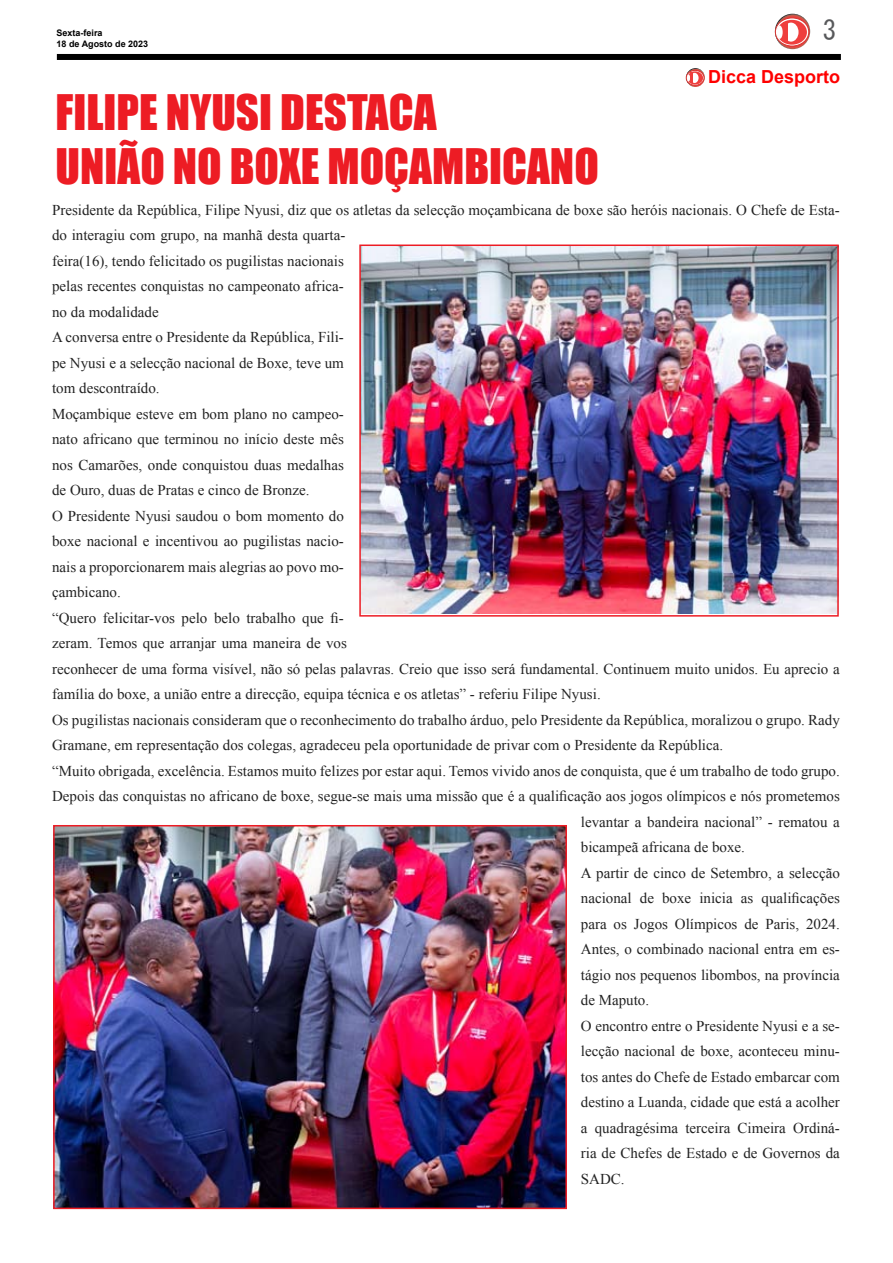
<style>
.page{position:relative;width:893px;height:1263px;background:#fff}
.page>*{position:absolute;margin:0;border:0;box-sizing:border-box;transform-origin:0 0}
.t1{font:45px/54px "Impact";color:#ed1c24}
.t2{font:27px "MS Gothic";color:#58595b}
.t3{font:700 18px "Arial";color:#fe0000}
.t4{font:15px "Times New Roman";color:#222}
.t5{font:700 9px "Arial";color:#000}
</style>
<div class="page">
<svg style="left:775px;top:14px;width:35px;height:35px"></svg>
<svg style="left:775px;top:18px;width:34px;height:28px"></svg>
<div style="left:775px;top:18px;width:34px;height:28px;border:1px solid #d9322f;border-radius:50%"></div>
<svg style="left:777px;top:20px;width:30px;height:25px"></svg>
<div style="left:777px;top:26px;width:6px;height:13px;background:#fff;border-radius:50%"></div>
<div style="left:783px;top:23px;width:15px;height:19px;background:#fff;border-radius:50%"></div>
<div style="left:783px;top:22px;width:5px;height:20px;background:#ef3e3d"></div>
<div style="left:57px;top:54px;width:784px;height:6px;background:#000"></div>
<svg style="left:686px;top:68px;width:19px;height:19px"></svg>
<div style="left:686px;top:70px;width:18px;height:15px;border:1px solid #d9322f;border-radius:50%"></div>
<svg style="left:687px;top:71px;width:16px;height:14px"></svg>
<div style="left:691px;top:73px;width:8px;height:10px;background:#fff;border-radius:50%"></div>
<svg style="left:687px;top:73px;width:6px;height:10px"></svg>
<img style="left:362px;top:247px;width:474px;height:367px">
<div style="left:359px;top:244px;width:480px;height:373px;border:2px solid #ed1c24"></div>
<img style="left:56px;top:828px;width:508px;height:378px">
<div style="left:53px;top:825px;width:514px;height:384px;border:2px solid #ed1c24"></div>
<p class="t5" style="left:57px;top:27px;width:48px">Sexta-feira</p>
<h2 class="t2" style="left:823px;top:16px;width:15px">3</h2>
<p class="t5" style="left:57px;top:38px;width:93px">18 de Agosto de 2023</p>
<p class="t3" style="left:708px;top:65px;width:134px">Dicca Desporto</p>
<h1 class="t1" style="left:56px;top:84px;width:545px">FILIPE NYUSI DESTACA<br>UNIÃO NO BOXE MOÇAMBICANO</h1>
<p class="t4" style="left:52px;top:199px;width:789px">Presidente da República, Filipe Nyusi, diz que os atletas da selecção moçambicana de boxe são heróis nacionais. O Chefe de Esta-</p>
<p class="t4" style="left:52px;top:225px;width:295px">do interagiu com grupo, na manhã desta quarta-</p>
<p class="t4" style="left:52px;top:250px;width:293px">feira(16), tendo felicitado os pugilistas nacionais</p>
<p class="t4" style="left:52px;top:276px;width:293px">pelas recentes conquistas no campeonato africa-</p>
<p class="t4" style="left:52px;top:301px;width:108px">no da modalidade</p>
<p class="t4" style="left:52px;top:327px;width:293px">A conversa entre o Presidente da República, Fili-</p>
<p class="t4" style="left:52px;top:352px;width:293px">pe Nyusi e a selecção nacional de Boxe, teve um</p>
<p class="t4" style="left:52px;top:378px;width:109px">tom descontraído.</p>
<p class="t4" style="left:52px;top:403px;width:293px">Moçambique esteve em bom plano no campeo-</p>
<p class="t4" style="left:52px;top:429px;width:293px">nato africano que terminou no início deste mês</p>
<p class="t4" style="left:52px;top:454px;width:293px">nos Camarões, onde conquistou duas medalhas</p>
<p class="t4" style="left:52px;top:480px;width:259px">de Ouro, duas de Pratas e cinco de Bronze.</p>
<p class="t4" style="left:52px;top:505px;width:293px">O Presidente Nyusi saudou o bom momento do</p>
<p class="t4" style="left:52px;top:531px;width:293px">boxe nacional e incentivou ao pugilistas nacio-</p>
<p class="t4" style="left:52px;top:556px;width:293px">nais a proporcionarem mais alegrias ao povo mo-</p>
<p class="t4" style="left:52px;top:582px;width:70px">çambicano.</p>
<p class="t4" style="left:52px;top:607px;width:293px">“Quero felicitar-vos pelo belo trabalho que fi-</p>
<p class="t4" style="left:52px;top:633px;width:296px">zeram. Temos que arranjar uma maneira de vos</p>
<p class="t4" style="left:52px;top:658px;width:789px">reconhecer de uma forma visível, não só pelas palavras. Creio que isso será fundamental. Continuem muito unidos. Eu aprecio a</p>
<p class="t4" style="left:52px;top:684px;width:550px">família do boxe, a união entre a direcção, equipa técnica e os atletas” - referiu Filipe Nyusi.</p>
<p class="t4" style="left:52px;top:709px;width:789px">Os pugilistas nacionais consideram que o reconhecimento do trabalho árduo, pelo Presidente da República, moralizou o grupo. Rady</p>
<p class="t4" style="left:52px;top:735px;width:673px">Gramane, em representação dos colegas, agradeceu pela oportunidade de privar com o Presidente da República.</p>
<p class="t4" style="left:52px;top:760px;width:789px">“Muito obrigada, excelência. Estamos muito felizes por estar aqui. Temos vivido anos de conquista, que é um trabalho de todo grupo.</p>
<p class="t4" style="left:52px;top:786px;width:789px">Depois das conquistas no africano de boxe, segue-se mais uma missão que é a qualificação aos jogos olímpicos e nós prometemos</p>
<p class="t4" style="left:581px;top:811px;width:260px">levantar a bandeira nacional” - rematou a</p>
<p class="t4" style="left:581px;top:837px;width:166px">bicampeã africana de boxe.</p>
<p class="t4" style="left:581px;top:862px;width:260px">A partir de cinco de Setembro, a selecção</p>
<p class="t4" style="left:581px;top:888px;width:260px">nacional de boxe inicia as qualificações</p>
<p class="t4" style="left:581px;top:913px;width:260px">para os Jogos Olímpicos de Paris, 2024.</p>
<p class="t4" style="left:581px;top:939px;width:260px">Antes, o combinado nacional entra em es-</p>
<p class="t4" style="left:581px;top:964px;width:260px">tágio nos pequenos libombos, na província</p>
<p class="t4" style="left:581px;top:990px;width:70px">de Maputo.</p>
<p class="t4" style="left:581px;top:1015px;width:260px">O encontro entre o Presidente Nyusi e a se-</p>
<p class="t4" style="left:581px;top:1041px;width:260px">lecção nacional de boxe, aconteceu minu-</p>
<p class="t4" style="left:581px;top:1066px;width:260px">tos antes do Chefe de Estado embarcar com</p>
<p class="t4" style="left:581px;top:1092px;width:260px">destino a Luanda, cidade que está a acolher</p>
<p class="t4" style="left:581px;top:1117px;width:260px">a quadragésima terceira Cimeira Ordiná-</p>
<p class="t4" style="left:581px;top:1143px;width:260px">ria de Chefes de Estado e de Governos da</p>
<p class="t4" style="left:581px;top:1168px;width:45px">SADC.</p>
</div>
